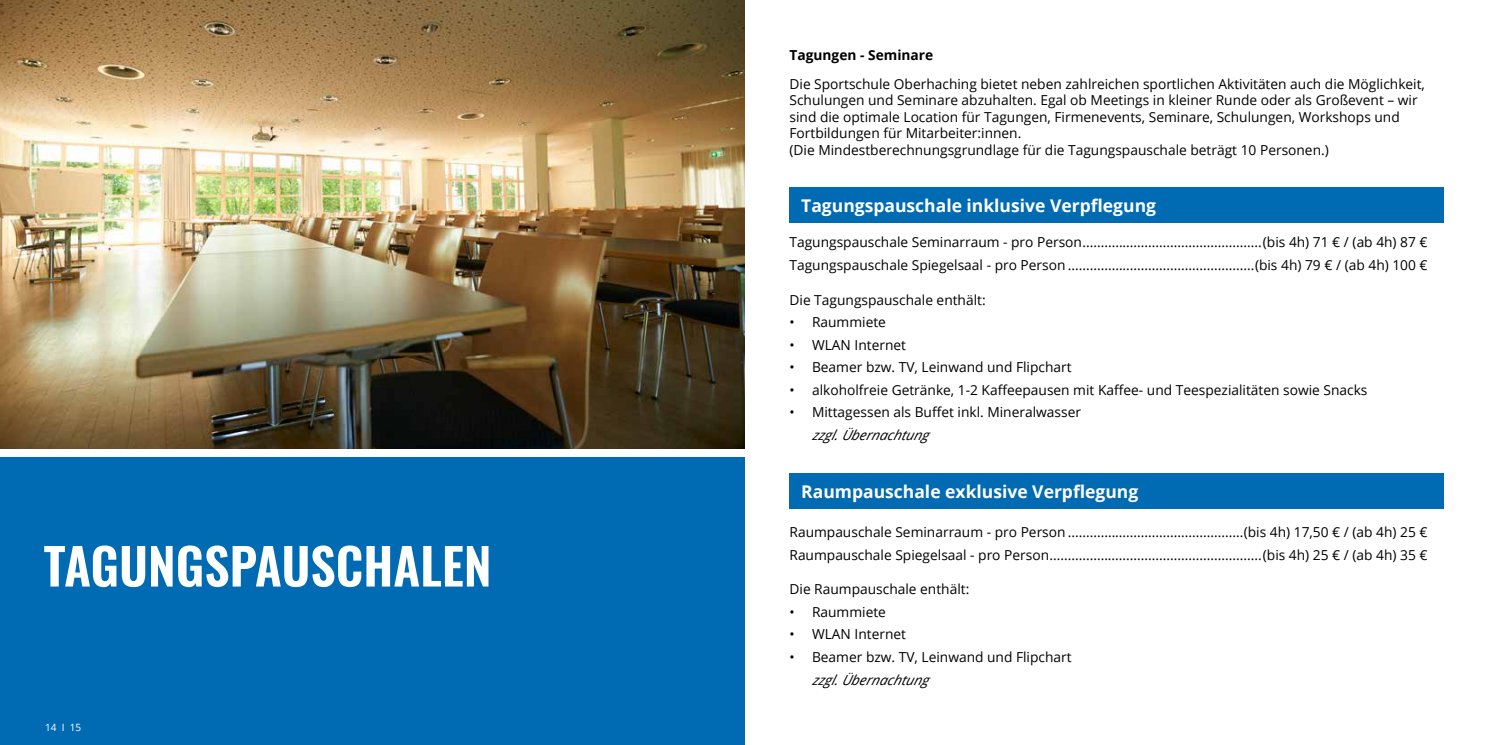
<style>
.page{position:relative;width:1489px;height:745px;background:#fff}
.page>*{position:absolute;margin:0;border:0;box-sizing:border-box;transform-origin:0 0}
.t1{font:600 50px "Oswald";color:#fff}
.t2{font:700 17.5px "Open Sans";color:#fff}
.t3{font:13.75px/16.5px "Open Sans";color:#000}
.t4{font:italic 13.75px "Open Sans";color:#000}
.t5{font:700 13.75px "Open Sans";color:#000}
.t6{font:10px "Open Sans";color:#fff}
</style>
<div class="page">
<img style="left:0;top:0;width:744px;height:448px">
<div style="left:0;top:457px;width:744px;height:287px;background:#006bb3"></div>
<div style="left:789px;top:187px;width:654px;height:36px;background:#006bb3"></div>
<div style="left:789px;top:473px;width:654px;height:35px;background:#006bb3"></div>
<h1 class="t1" style="left:44px;top:539px;width:449px">TAGUNGSPAUSCHALEN</h1>
<p class="t6" style="left:45px;top:723px;width:38px">14 I 15</p>
<p class="t5" style="left:789px;top:45px;width:145px">Tagungen - Seminare</p>
<p class="t3" style="left:789px;top:77px;width:637px">Die Sportschule Oberhaching bietet neben zahlreichen sportlichen Aktivitäten auch die Möglichkeit, Schulungen und Seminare abzuhalten. Egal ob Meetings in kleiner Runde oder als Großevent – wir sind die optimale Location für Tagungen, Firmenevents, Seminare, Schulungen, Workshops und Fortbildungen für Mitarbeiter:innen.<br>(Die Mindestberechnungsgrundlage für die Tagungspauschale beträgt 10 Personen.)</p>
<p class="t2" style="left:801px;top:193px;width:356px">Tagungspauschale inklusive Verpflegung</p>
<p class="t3" style="left:789px;top:232px;width:639px;line-height:22.5px">Tagungspauschale Seminarraum - pro Person .................................................(bis 4h) 71 € / (ab 4h) 87 €<br>Tagungspauschale Spiegelsaal - pro Person ...................................................(bis 4h) 79 € / (ab 4h) 100 €</p>
<p class="t3" style="left:789px;top:292px;width:198px">Die Tagungspauschale enthält:</p>
<p class="t3" style="left:789px;top:315px;width:98px">• Raummiete</p>
<p class="t3" style="left:789px;top:337px;width:118px">• WLAN Internet</p>
<p class="t3" style="left:789px;top:360px;width:283px">• Beamer bzw. TV, Leinwand und Flipchart</p>
<p class="t3" style="left:789px;top:382px;width:579px">• alkoholfreie Getränke, 1-2 Kaffeepausen mit Kaffee- und Teespezialitäten sowie Snacks</p>
<p class="t3" style="left:789px;top:405px;width:293px">• Mittagessen als Buffet inkl. Mineralwasser</p>
<p class="t4" style="left:812px;top:429px;width:118px">zzgl.Übernachtung</p>
<p class="t2" style="left:801px;top:478px;width:338px">Raumpauschale exklusive Verpflegung</p>
<p class="t3" style="left:789px;top:522px;width:639px;line-height:22.5px">Raumpauschale Seminarraum - pro Person ................................................(bis 4h) 17,50 € / (ab 4h) 25 €<br>Raumpauschale Spiegelsaal - pro Person ..........................................................(bis 4h) 25 € / (ab 4h) 35 €</p>
<p class="t3" style="left:789px;top:582px;width:181px">Die Raumpauschale enthält:</p>
<p class="t3" style="left:789px;top:604px;width:98px">• Raummiete</p>
<p class="t3" style="left:789px;top:627px;width:118px">• WLAN Internet</p>
<p class="t3" style="left:789px;top:649px;width:283px">• Beamer bzw. TV, Leinwand und Flipchart</p>
<p class="t4" style="left:812px;top:673px;width:118px">zzgl.Übernachtung</p>
</div>
